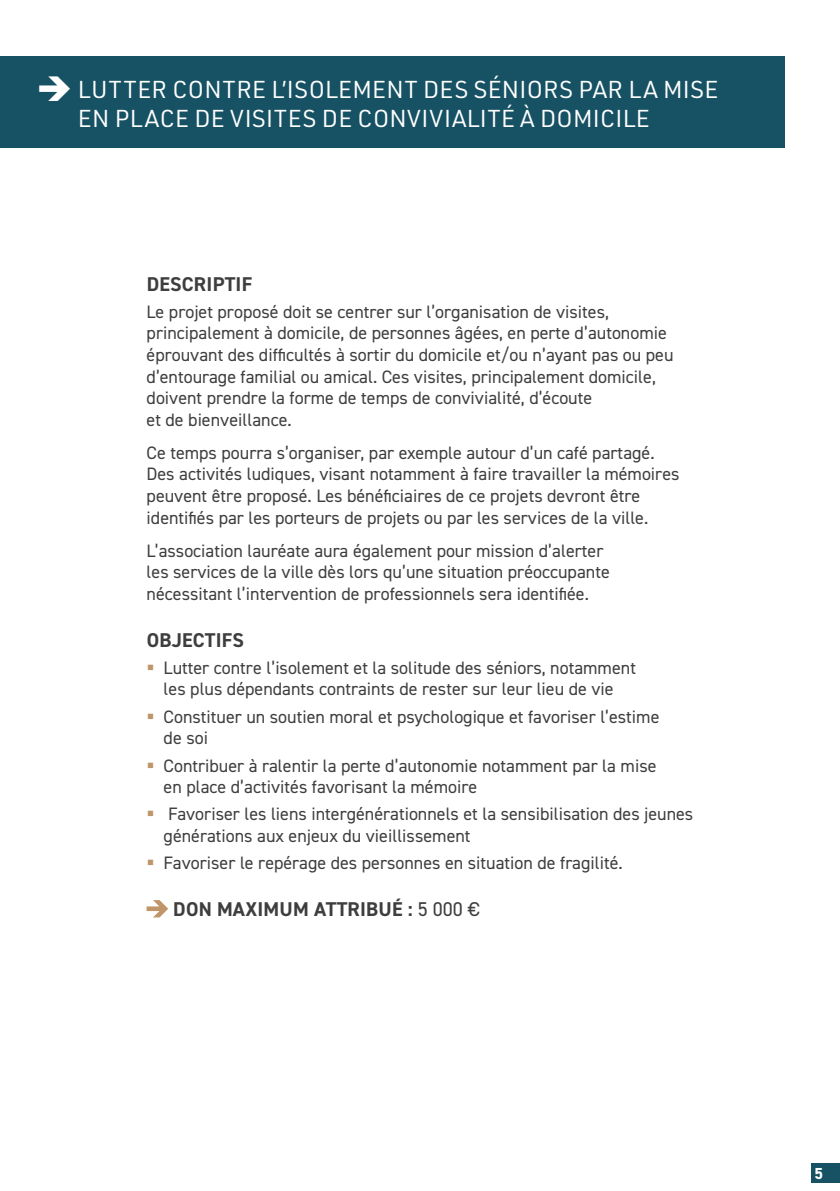
<style>
.page{position:relative;width:840px;height:1191px;background:#fff}
.page>*{position:absolute;margin:0;border:0;box-sizing:border-box;transform-origin:0 0}
.t1{font:24px/28.8px "URWDIN";letter-spacing:.01em;color:#fff}
.t2{font:700 20px "DIN2014";letter-spacing:.01em;color:#3e3e3f}
.t3{font:18px/21.6px "DIN2014";color:#3e3e3f}
.t4{font:700 16px "DIN2014";color:#fff}
.s1{font-weight:400}
</style>
<div class="page">
<div style="left:811px;top:1162px;width:28px;height:20px;background:#165164"></div>
<div style="left:0;top:57px;width:783px;height:91px;background:#165164"></div>
<svg style="left:146px;top:900px;width:22px;height:17px"></svg>
<p class="t1" style="left:78px;top:74px;width:641px;text-indent:-41px">➔ LUTTER CONTRE L’ISOLEMENT DES SÉNIORS PAR LA MISE<br>EN PLACE DE VISITES DE CONVIVIALITÉ À DOMICILE</p>
<p class="t2" style="left:147px;top:270px;width:107px">DESCRIPTIF</p>
<p class="t3" style="left:146px;top:300px;width:528px">Le projet proposé doit se centrer sur l’organisation de visites, principalement à domicile, de personnes âgées, en perte d’autonomie éprouvant des difficultés à sortir du domicile et/ou n’ayant pas ou peu d’entourage familial ou amical. Ces visites, principalement domicile, doivent prendre la forme de temps de convivialité, d’écoute<br>et de bienveillance.</p>
<p class="t3" style="left:146px;top:441px;width:534px">Ce temps pourra s’organiser, par exemple autour d’un café partagé.<br>Des activités ludiques, visant notamment à faire travailler la mémoires peuvent être proposé. Les bénéficiaires de ce projets devront être identifiés par les porteurs de projets ou par les services de la ville.</p>
<p class="t3" style="left:146px;top:539px;width:464px">L’association lauréate aura également pour mission d’alerter les services de la ville dès lors qu’une situation préoccupante nécessitant l’intervention de professionnels sera identifiée.</p>
<p class="t2" style="left:147px;top:626px;width:99px">OBJECTIFS</p>
<p class="t3" style="left:163px;top:656px;width:473px">Lutter contre l’isolement et la solitude des séniors, notamment les plus dépendants contraints de rester sur leur lieu de vie</p>
<p class="t3" style="left:163px;top:705px;width:497px">Constituer un soutien moral et psychologique et favoriser l’estime de soi</p>
<p class="t3" style="left:163px;top:754px;width:494px">Contribuer à ralentir la perte d’autonomie notamment par la mise en place d’activités favorisant la mémoire</p>
<p class="t3" style="left:163px;top:803px;width:531px">Favoriser les liens intergénérationnels et la sensibilisation des jeunes générations aux enjeux du vieillissement</p>
<p class="t3" style="left:163px;top:852px;width:460px">Favoriser le repérage des personnes en situation de fragilité.</p>
<p class="t2" style="left:173px;top:895px;width:308px">DON MAXIMUM ATTRIBUÉ : <span class="s1">5 000 €</span></p>
<p class="t4" style="left:814px;top:1162px;width:10px">5</p>
</div>
